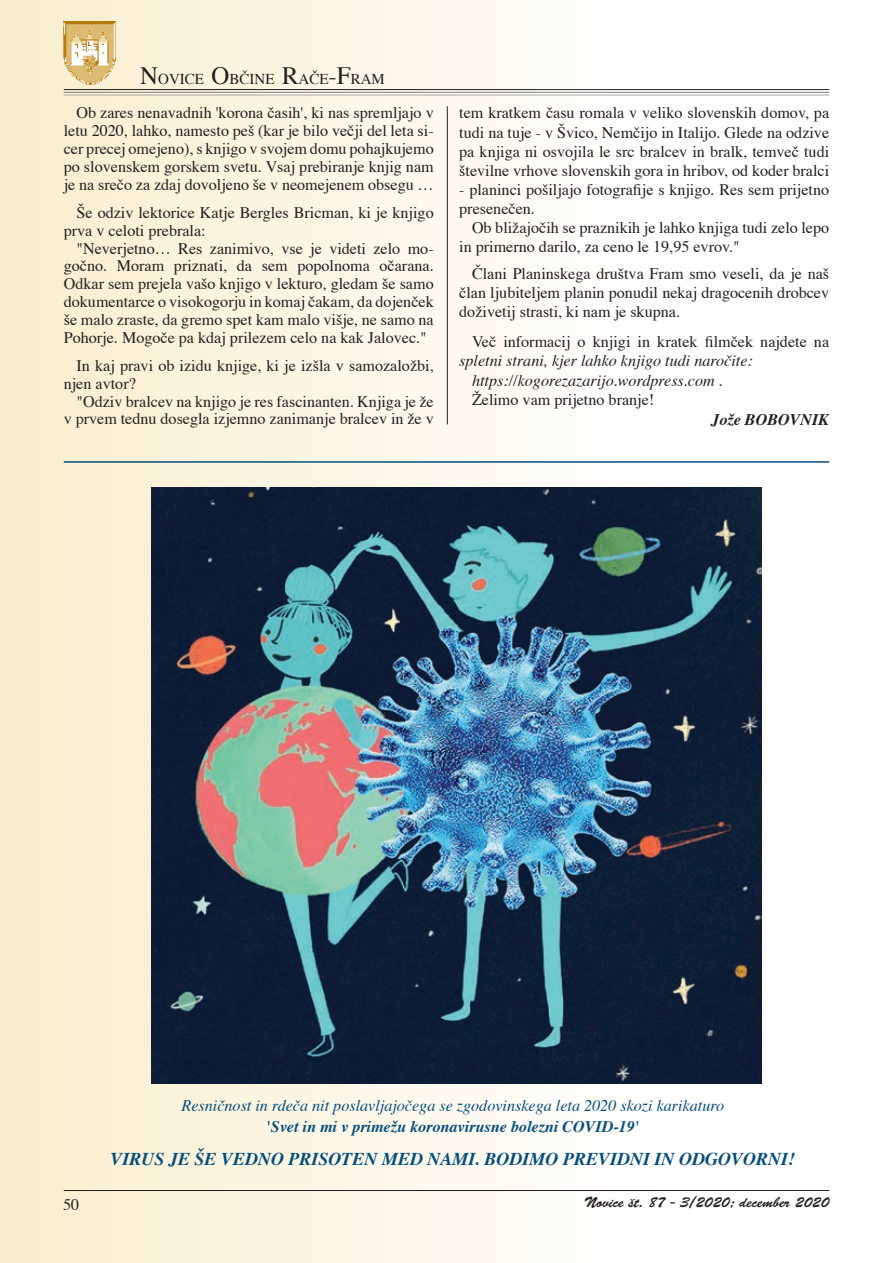
<style>
.page{position:relative;width:893px;height:1263px;background:#fff}
.page>*{position:absolute;margin:0;border:0;box-sizing:border-box;transform-origin:0 0}
.t1{font:italic 700 18px "Times CE";color:#044d7c}
.t2{font:16.2px/17.9px "Times CE";color:#231f20;text-align:justify}
.t3{font:italic 16.2px/19px "Times CE";color:#231f20}
.t4{font:italic 16.2px "Times CE";color:#044d7c}
.t5{font:italic 700 16.2px "Times CE";color:#044d7c}
.t6{font:italic 700 16.2px "Times CE";color:#231f20}
.t7{font:15px "Brush Script Std";color:#231f20}
.t8{font:15px "Times CE";color:#231f20}
.s1{font-size:24.9px}
</style>
<div class="page">
<div style="left:0;top:0;width:893px;height:1263px;background:linear-gradient(to right,#f9efd0,#fff)"></div>
<hr style="left:892px;top:0;width:1px;height:1263px;background:#f6e6b5">
<hr style="left:64px;top:89px;width:765px;height:1px;background:#231f20">
<hr style="left:64px;top:92px;width:765px;height:1px;background:#808285">
<hr style="left:64px;top:95px;width:765px;height:1px;background:#a8a9ad">
<img style="left:64px;top:21px;width:52px;height:63px">
<hr style="left:64px;top:1190px;width:765px;height:1px;background:#231f20">
<hr style="left:447px;top:106px;width:1px;height:318px;background:#231f20">
<img style="left:151px;top:487px;width:610px;height:596px">
<hr style="left:64px;top:461px;width:765px;height:2px;background:#044d7c">
<p class="t8" style="left:140px;top:70px;width:246px"><span class="s1">N</span>OVICE <span class="s1">O</span>BČINE <span class="s1">R</span>AČE<span class="s1">-F</span>RAM</p>
<p class="t2" style="left:64px;top:105px;width:371px;text-indent:13px">Ob zares nenavadnih 'korona časih', ki nas spremljajo v letu 2020, lahko, namesto peš (kar je bilo večji del leta si&shy;cer precej omejeno), s knjigo v svojem domu pohajkujemo po slovenskem gorskem svetu. Vsaj prebiranje knjig nam je na srečo za zdaj dovoljeno še v neomejenem obsegu …</p>
<p class="t2" style="left:64px;top:204px;width:371px;text-indent:13px">Še odziv lektorice Katje Bergles Bricman, ki je knjigo prva v celoti prebrala:</p>
<p class="t2" style="left:64px;top:240px;width:371px;text-indent:13px">"Neverjetno… Res zanimivo, vse je videti zelo mo&shy;gočno. Moram priznati, da sem popolnoma očarana.<br>Odkar sem prejela vašo knjigo v lekturo, gledam še samo dokumentarce o visokogorju in komaj čakam, da dojenček še malo zraste, da gremo spet kam malo višje, ne samo na Pohorje. Mogoče pa kdaj prilezem celo na kak Jalovec."</p>
<p class="t2" style="left:64px;top:357px;width:371px;text-indent:13px">In kaj pravi ob izidu knjige, ki je izšla v samozaložbi, njen avtor?</p>
<p class="t2" style="left:64px;top:393px;width:371px;text-align:right">"Odziv bralcev na knjigo je res fascinanten. Knjiga je že<br>v prvem tednu dosegla izjemno zanimanje bralcev in že v</p>
<p class="t2" style="left:459px;top:104px;width:371px;line-height:19px">tem kratkem času romala v veliko slovenskih domov, pa tudi na tuje - v Švico, Nemčijo in Italijo. Glede na odzive pa knjiga ni osvojila le src bralcev in bralk, temveč tudi številne vrhove slovenskih gora in hribov, od koder bralci</p>
<p class="t2" style="left:459px;top:181px;width:371px;line-height:19px">- planinci pošiljajo fotografije s knjigo. Res sem prijetno presenečen.</p>
<p class="t2" style="left:459px;top:219px;width:371px;line-height:19px;text-indent:13px">Ob bližajočih se praznikih je lahko knjiga tudi zelo lepo in primerno darilo, za ceno le 19,95 evrov."</p>
<p class="t2" style="left:459px;top:265px;width:371px;line-height:19px;text-indent:13px">Člani Planinskega društva Fram smo veseli, da je naš član ljubiteljem planin ponudil nekaj dragocenih drobcev doživetij strasti, ki nam je skupna.</p>
<p class="t2" style="left:472px;top:334px;width:359px">Več informacij o knjigi in kratek filmček najdete na</p>
<p class="t3" style="left:472px;top:352px;width:282px;text-indent:-13px">spletni strani, kjer lahko knjigo tudi naročite: https://kogorezazarijo.wordpress.com .</p>
<p class="t2" style="left:472px;top:391px;width:184px">Želimo vam prijetno branje!</p>
<p class="t6" style="left:711px;top:408px;width:119px">Jože BOBOVNIK</p>
<p class="t4" style="left:182px;top:1095px;width:544px">Resničnost in rdeča nit poslavljajočega se zgodovinskega leta 2020 skozi karikaturo</p>
<p class="t5" style="left:266px;top:1116px;width:375px">'Svet in mi v primežu koronavirusne bolezni COVID-19'</p>
<p class="t1" style="left:111px;top:1147px;width:686px">VIRUS JE ŠE VEDNO PRISOTEN MED NAMI. BODIMO PREVIDNI IN ODGOVORNI!</p>
<p class="t2" style="left:63px;top:1196px;width:18px">50</p>
<p class="t7" style="left:584px;top:1194px;width:246px">Novice št. 87 - 3/2020; december 2020</p>
</div>
